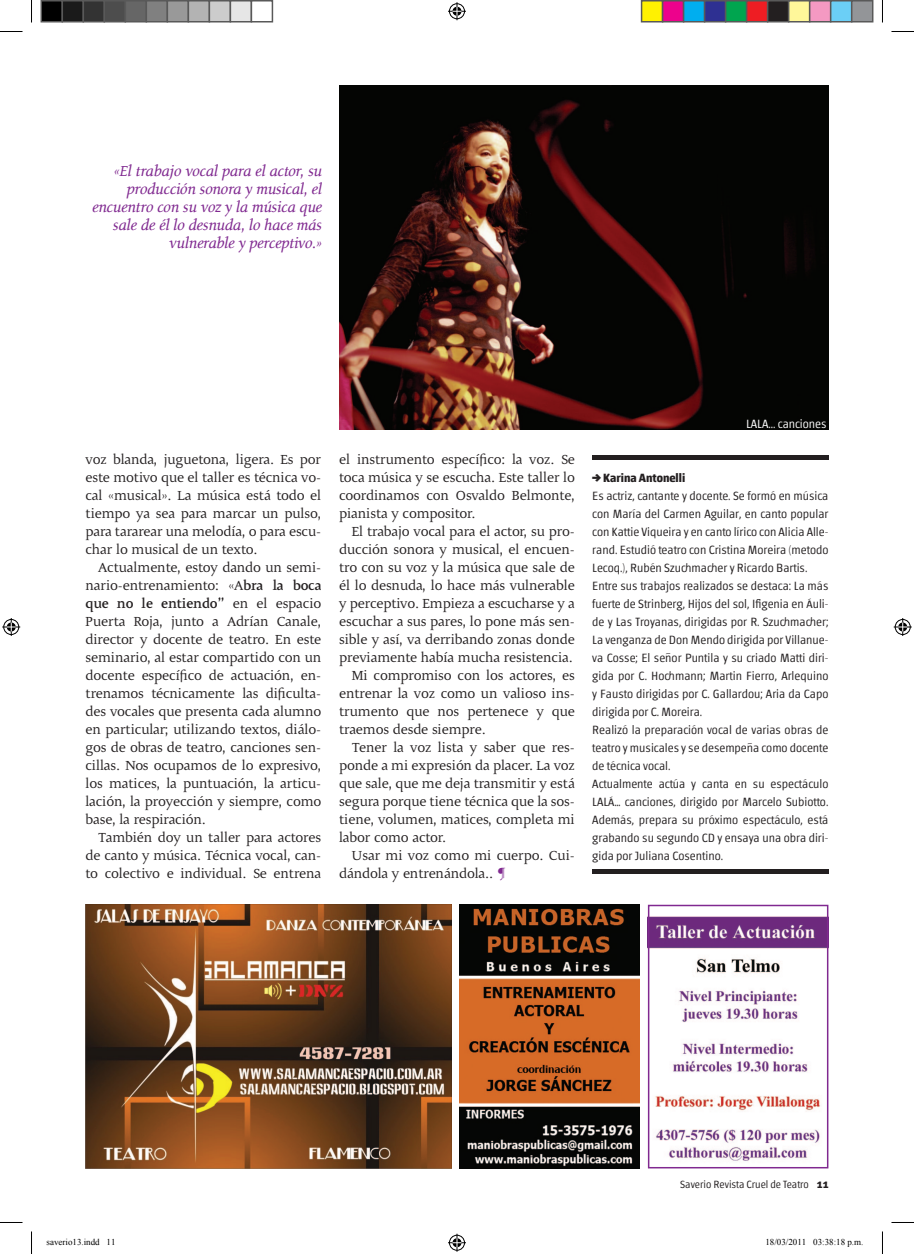
<style>
.page{position:relative;width:914px;height:1254px;background:#fff}
.page>*{position:absolute;margin:0;border:0;box-sizing:border-box;transform-origin:0 0}
.t1{font:italic 16.5px/18px "Malena";color:#802990;text-align:right}
.t2{font:15px/18px "Malena";color:#231f20;text-align:justify}
.t3{font:300 12px/18px "Chaco";color:#231f20}
.t4{font:300 12px "Chaco";color:#fff}
.t5{font:700 12px "Chaco";color:#231f20}
.t6{font:300 10.5px "Chaco";color:#231f20}
.t7{font:9px "Times New Roman";color:#000}
.s1{font-weight:700}
.s2{color:#802990}
</style>
<div class="page">
<hr style="left:592px;top:455px;width:236px;height:4px;background:#231f20">
<hr style="left:592px;top:869px;width:236px;height:4px;background:#231f20">
<img style="left:339px;top:86px;width:489px;height:343px">
<img style="left:86px;top:904px;width:365px;height:264px">
<img style="left:650px;top:916px;width:175px;height:245px">
<div style="left:647px;top:904px;width:181px;height:264px;border:2px solid #802990"></div>
<img style="left:459px;top:904px;width:181px;height:264px">
<svg style="left:0;top:31px;width:22px;height:1px"></svg>
<svg style="left:891px;top:31px;width:22px;height:1px"></svg>
<svg style="left:0;top:1222px;width:22px;height:1px"></svg>
<svg style="left:891px;top:1222px;width:22px;height:1px"></svg>
<svg style="left:31px;top:0;width:1px;height:23px"></svg>
<svg style="left:31px;top:1231px;width:1px;height:23px"></svg>
<svg style="left:882px;top:0;width:1px;height:23px"></svg>
<svg style="left:882px;top:1231px;width:1px;height:23px"></svg>
<svg style="left:448px;top:2px;width:18px;height:18px"></svg>
<svg style="left:448px;top:1233px;width:18px;height:18px"></svg>
<svg style="left:2px;top:618px;width:18px;height:18px"></svg>
<svg style="left:893px;top:618px;width:18px;height:18px"></svg>
<div style="left:41px;top:1px;width:21px;height:21px;background:#000"></div>
<div style="left:40px;top:0;width:23px;height:23px;border:2px solid #595959"></div>
<div style="left:62px;top:1px;width:21px;height:21px;background:#1a1a1a"></div>
<div style="left:62px;top:0;width:22px;height:23px;border:2px solid #595959"></div>
<div style="left:83px;top:1px;width:21px;height:21px;background:#333"></div>
<div style="left:82px;top:0;width:23px;height:23px;border:2px solid #595959"></div>
<div style="left:104px;top:1px;width:21px;height:21px;background:#4d4d4d"></div>
<div style="left:104px;top:0;width:22px;height:23px;border:2px solid #595959"></div>
<div style="left:125px;top:1px;width:21px;height:21px;background:#666"></div>
<div style="left:124px;top:0;width:23px;height:23px;border:2px solid #595959"></div>
<div style="left:146px;top:1px;width:21px;height:21px;background:#808080"></div>
<div style="left:146px;top:0;width:22px;height:23px;border:2px solid #595959"></div>
<div style="left:167px;top:1px;width:21px;height:21px;background:#999"></div>
<div style="left:166px;top:0;width:23px;height:23px;border:2px solid #595959"></div>
<div style="left:188px;top:1px;width:21px;height:21px;background:#b3b3b3"></div>
<div style="left:188px;top:0;width:22px;height:23px;border:2px solid #595959"></div>
<div style="left:209px;top:1px;width:21px;height:21px;background:#ccc"></div>
<div style="left:208px;top:0;width:23px;height:23px;border:2px solid #595959"></div>
<div style="left:230px;top:1px;width:21px;height:21px;background:#e6e6e6"></div>
<div style="left:230px;top:0;width:22px;height:23px;border:2px solid #595959"></div>
<div style="left:250px;top:0;width:23px;height:23px;border:2px solid #595959"></div>
<div style="left:641px;top:1px;width:21px;height:21px;background:#fff101"></div>
<div style="left:640px;top:0;width:23px;height:23px;border:2px solid #595959"></div>
<div style="left:662px;top:1px;width:21px;height:21px;background:#ed028c"></div>
<div style="left:661px;top:0;width:23px;height:23px;border:2px solid #595959"></div>
<div style="left:683px;top:1px;width:21px;height:21px;background:#00aeef"></div>
<div style="left:682px;top:0;width:23px;height:23px;border:2px solid #595959"></div>
<div style="left:704px;top:1px;width:21px;height:21px;background:#2e3092"></div>
<div style="left:703px;top:0;width:23px;height:23px;border:2px solid #595959"></div>
<div style="left:725px;top:1px;width:21px;height:21px;background:#00a54f"></div>
<div style="left:724px;top:0;width:23px;height:23px;border:2px solid #595959"></div>
<div style="left:746px;top:1px;width:21px;height:21px;background:#ee1d23"></div>
<div style="left:745px;top:0;width:23px;height:23px;border:2px solid #595959"></div>
<div style="left:767px;top:1px;width:21px;height:21px;background:#231f20"></div>
<div style="left:766px;top:0;width:23px;height:23px;border:2px solid #595959"></div>
<div style="left:788px;top:1px;width:21px;height:21px;background:#fff79a"></div>
<div style="left:787px;top:0;width:23px;height:23px;border:2px solid #595959"></div>
<div style="left:809px;top:1px;width:21px;height:21px;background:#f499c2"></div>
<div style="left:808px;top:0;width:23px;height:23px;border:2px solid #595959"></div>
<div style="left:830px;top:1px;width:21px;height:21px;background:#6bcff6"></div>
<div style="left:829px;top:0;width:23px;height:23px;border:2px solid #595959"></div>
<div style="left:851px;top:1px;width:21px;height:21px;background:#939598"></div>
<div style="left:850px;top:0;width:23px;height:23px;border:2px solid #595959"></div>
<p class="t1" style="left:92px;top:162px;width:231px">«El trabajo vocal para el actor, su producción sonora y musical, el encuentro con su voz y la música que sale de él lo desnuda, lo hace más vulnerable y perceptivo.»</p>
<p class="t2" style="left:86px;top:450px;width:237px">voz blanda, juguetona, ligera. Es por este motivo que el taller es técnica vo&shy;cal «musical». La música está todo el tiempo ya sea para marcar un pulso, para tararear una melodía, o para escu&shy;char lo musical de un texto.</p>
<p class="t2" style="left:86px;top:558px;width:237px;text-indent:13px">Actualmente, estoy dando un semi&shy;nario-entrenamiento: «A<span class="s1">bra la boca que no le entiendo”</span> en el espacio Puerta Roja, junto a Adrían Canale, director y docente de teatro. En este seminario, al estar compartido con un docente específico de actuación, en&shy;trenamos técnicamente las dificulta&shy;des vocales que presenta cada alumno en particular; utilizando textos, diálo&shy;gos de obras de teatro, canciones sen&shy;cillas. Nos ocupamos de lo expresivo, los matices, la puntuación, la articu&shy;lación, la proyección y siempre, como base, la respiración.</p>
<p class="t2" style="left:86px;top:828px;width:237px;text-indent:13px">También doy un taller para actores de canto y música. Técnica vocal, can&shy;to colectivo e individual. Se entrena</p>
<p class="t2" style="left:339px;top:450px;width:237px">el instrumento específico: la voz. Se toca música y se escucha. Este taller lo coordinamos con Osvaldo Belmonte, pianista y compositor.</p>
<p class="t2" style="left:352px;top:522px;width:224px">El trabajo vocal para el actor, su pro-</p>
<p class="t2" style="left:339px;top:540px;width:237px">ducción sonora y musical, el encuen-</p>
<p class="t2" style="left:339px;top:558px;width:237px">tro con su voz y la música que sale de</p>
<p class="t2" style="left:339px;top:576px;width:237px">él lo desnuda, lo hace más vulnerable</p>
<p class="t2" style="left:339px;top:594px;width:237px">y perceptivo. Empieza a escucharse y a</p>
<p class="t2" style="left:339px;top:612px;width:237px">escuchar a sus pares, lo pone más sen-</p>
<p class="t2" style="left:339px;top:630px;width:237px">sible y así, va derribando zonas donde</p>
<p class="t2" style="left:339px;top:648px;width:235px">previamente había mucha resistencia.</p>
<p class="t2" style="left:352px;top:666px;width:224px">Mi compromiso con los actores, es</p>
<p class="t2" style="left:339px;top:684px;width:237px">entrenar la voz como un valioso ins-</p>
<p class="t2" style="left:339px;top:702px;width:237px">trumento que nos pertenece y que</p>
<p class="t2" style="left:339px;top:720px;width:148px">traemos desde siempre.</p>
<p class="t2" style="left:352px;top:738px;width:224px">Tener la voz lista y saber que res-</p>
<p class="t2" style="left:339px;top:756px;width:237px">ponde a mi expresión da placer. La voz</p>
<p class="t2" style="left:339px;top:774px;width:237px">que sale, que me deja transmitir y está</p>
<p class="t2" style="left:339px;top:792px;width:237px">segura porque tiene técnica que la sos-</p>
<p class="t2" style="left:339px;top:810px;width:237px">tiene, volumen, matices, completa mi</p>
<p class="t2" style="left:339px;top:828px;width:109px">labor como actor.</p>
<p class="t2" style="left:352px;top:846px;width:224px">Usar mi voz como mi cuerpo. Cui-</p>
<p class="t2" style="left:339px;top:864px;width:168px">dándola y entrenándola.. <span class="s2">¶</span></p>
<p class="t4" style="left:746px;top:418px;width:82px">LALA... canciones</p>
<p class="t5" style="left:603px;top:472px;width:84px">Karina Antonelli</p>
<p class="t3" style="left:592px;top:487px;width:238px">Es actriz, cantante y docente. Se formó en música con María del Carmen Aguilar, en canto popular con Kattie Viqueira y en canto lírico con Alicia Alle&shy;rand. Estudió teatro con Cristina Moreira (metodo Lecoq.), Rubén Szuchmacher y Ricardo Bartis.<br>Entre sus trabajos realizados se destaca: La más fuerte de Strinberg, Hijos del sol, Ifigenia en Áuli&shy;de y Las Troyanas, dirigidas por R. Szuchmacher; La venganza de Don Mendo dirigida por Villanue&shy;va Cosse; El señor Puntila y su criado Matti diri&shy;gida por C. Hochmann; Martin Fierro, Arlequino y Fausto dirigidas por C. Gallardou; Aria da Capo dirigida por C. Moreira.<br>Realizó la preparación vocal de varias obras de teatro y musicales y se desempeña como docente de técnica vocal.<br>Actualmente actúa y canta en su espectáculo LALÁ… canciones, dirigido por Marcelo Subiotto.<br>Además, prepara su próximo espectáculo, está grabando su segundo CD y ensaya una obra diri&shy;gida por Juliana Cosentino.</p>
<p class="t6" style="left:680px;top:1179px;width:150px">Saverio Revista Cruel de Teatro <span class="s1">11</span></p>
<p class="t7" style="left:46px;top:1235px;width:70px">saverio13.indd 11</p>
<p class="t7" style="left:765px;top:1235px;width:100px">18/03/2011 03:38:18 p.m.</p>
</div>
